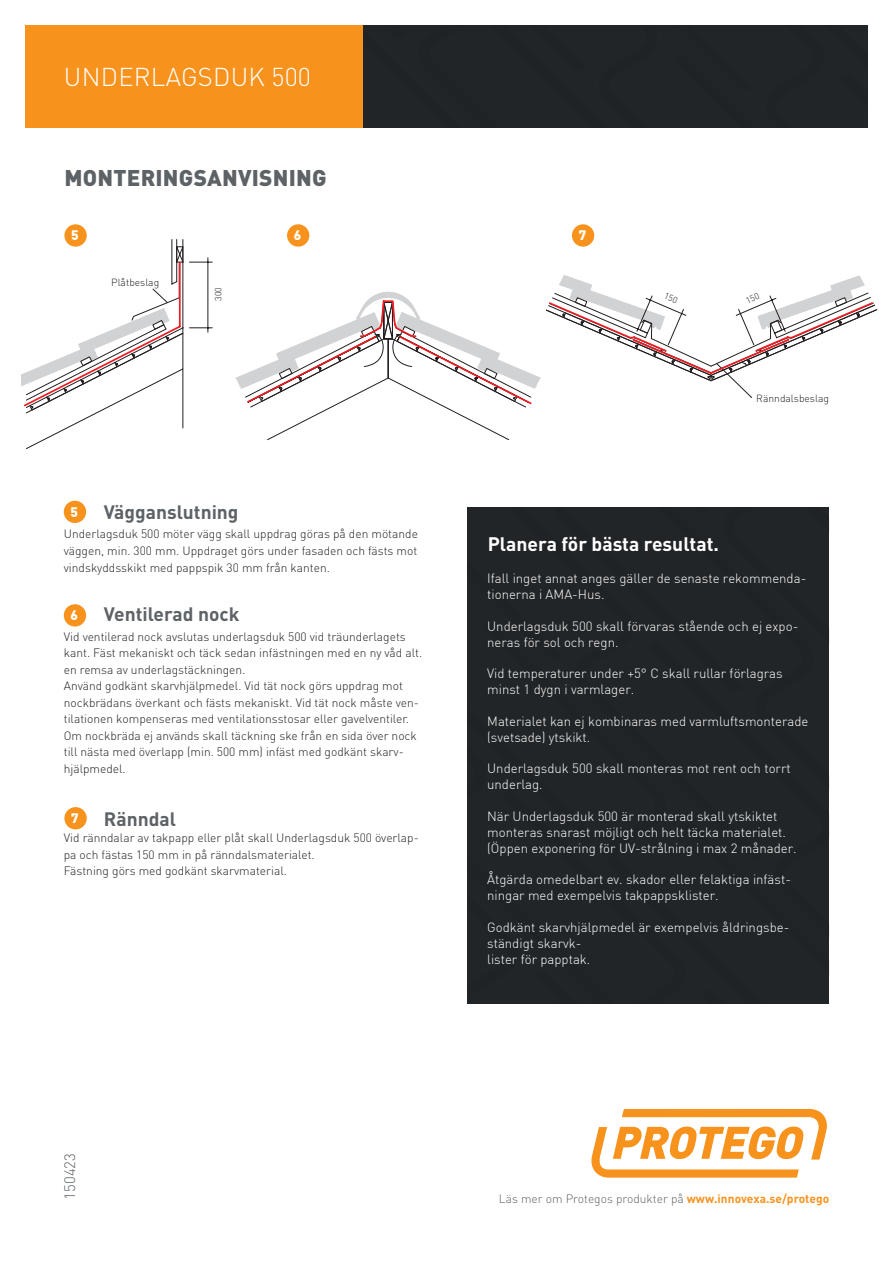
<style>
.page{position:relative;width:893px;height:1263px;background:#fff}
.page>*{position:absolute;margin:0;border:0;box-sizing:border-box;transform-origin:0 0}
.t1{font:300 25.5px "DIN Pro";letter-spacing:.01em;color:#fff}
.t2{font:900 22.5px "DIN Pro";letter-spacing:.01em;color:#5d6266}
.t3{font:700 19.35px "DIN Pro";color:#fff}
.rubrik_info_montweri{font:700 19.2px "DIN Pro";color:#5d6266}
.Bröd{font:300 15px "DIN Pro";color:#5d6266}
.brödtext{font:900 13.5px "DIN";color:#fff}
.t4{font:300 13.2px/15.9px "DIN";color:#fff}
.bröd_monteringsanvis{font:300 12px/16.5px "DIN Pro";color:#231f20}
.t5{font:300 12px "DIN Pro";color:#5d6266}
.t6{font:300 10.35px "DIN";color:#231f20}
.t7{font:300 8.85px "DIN";color:#231f20}
.s1{font-weight:700;color:#f7931d}
</style>
<div class="page">
<div style="left:468px;top:507px;width:361px;height:496px;background:#212528"></div>
<svg style="left:591px;top:1109px;width:236px;height:68px"></svg>
<div style="left:363px;top:26px;width:504px;height:102px;background:#212528"></div>
<div style="left:26px;top:26px;width:337px;height:102px;background:#f7931d"></div>
<svg style="left:21px;top:239px;width:188px;height:210px"></svg>
<svg style="left:22px;top:261px;width:191px;height:147px"></svg>
<div style="left:64px;top:501px;width:22px;height:22px;background:#f7931d;border-radius:50%"></div>
<div style="left:64px;top:604px;width:22px;height:23px;background:#f7931d;border-radius:50%"></div>
<div style="left:64px;top:807px;width:23px;height:22px;background:#f7931d;border-radius:50%"></div>
<div style="left:64px;top:224px;width:23px;height:23px;background:#f7931d;border-radius:50%"></div>
<div style="left:287px;top:224px;width:22px;height:23px;background:#f7931d;border-radius:50%"></div>
<div style="left:572px;top:224px;width:22px;height:23px;background:#f7931d;border-radius:50%"></div>
<svg style="left:235px;top:275px;width:642px;height:166px"></svg>
<p class="t1" style="left:64px;top:60px;width:248px">UNDERLAGSDUK 500</p>
<p class="t2" style="left:65px;top:163px;width:264px">MONTERINGSANVISNING</p>
<p class="brödtext" style="left:71px;top:226px;width:9px">5</p>
<p class="brödtext" style="left:294px;top:226px;width:9px">6</p>
<p class="brödtext" style="left:579px;top:226px;width:9px">7</p>
<p class="t6" style="left:111px;top:276px;width:50px">Plåtbeslag</p>
<p class="t7" style="left:213px;top:301px;width:15px;rotate:-90deg">003</p>
<p class="rubrik_info_montweri" style="left:104px;top:499px;width:136px">Vägganslutning</p>
<p class="bröd_monteringsanvis" style="left:64px;top:525px;width:356px;text-align:justify">Underlagsduk 500 möter vägg skall uppdrag göras på den mötande väggen, min. 300 mm. Uppdraget görs under fasaden och fästs mot vindskyddsskikt med pappspik 30 mm från kanten.</p>
<p class="rubrik_info_montweri" style="left:104px;top:601px;width:137px">Ventilerad nock</p>
<p class="bröd_monteringsanvis" style="left:64px;top:628px;width:360px">Vid ventilerad nock avslutas underlagsduk 500 vid träunderlagets kant. Fäst mekaniskt och täck sedan infästningen med en ny våd alt. en remsa av underlagstäckningen.</p>
<p class="bröd_monteringsanvis" style="left:64px;top:677px;width:357px">Använd godkänt skarvhjälpmedel. Vid tät nock görs uppdrag mot nockbrädans överkant och fästs mekaniskt. Vid tät nock måste ven&shy;tilationen kompenseras med ventilationsstosar eller gavelventiler.</p>
<p class="bröd_monteringsanvis" style="left:64px;top:727px;width:355px">Om nockbräda ej används skall täckning ske från en sida över nock till nästa med överlapp (min. 500 mm) infäst med godkänt skarv&shy;hjälpmedel.</p>
<p class="rubrik_info_montweri" style="left:104px;top:806px;width:74px">Ränndal</p>
<p class="bröd_monteringsanvis" style="left:64px;top:829px;width:357px">Vid ränndalar av takpapp eller plåt skall Underlagsduk 500 överlap&shy;pa och fästas 150 mm in på ränndalsmaterialet.</p>
<p class="bröd_monteringsanvis" style="left:64px;top:862px;width:225px">Fästning görs med godkänt skarvmaterial.</p>
<p class="brödtext" style="left:71px;top:503px;width:9px">5</p>
<p class="brödtext" style="left:71px;top:606px;width:9px">6</p>
<p class="brödtext" style="left:71px;top:809px;width:9px">7</p>
<p class="t6" style="left:756px;top:392px;width:74px">Ränndalsbeslag</p>
<p class="t3" style="left:488px;top:531px;width:233px">Planera för bästa resultat.</p>
<p class="t4" style="left:487px;top:570px;width:321px">Ifall inget annat anges gäller de senaste rekommenda&shy;tionerna i AMA-Hus.</p>
<p class="t4" style="left:487px;top:618px;width:313px">Underlagsduk 500 skall förvaras stående och ej expo&shy;neras för sol och regn.</p>
<p class="t4" style="left:487px;top:666px;width:297px">Vid temperaturer under +5° C skall rullar förlagras minst 1 dygn i varmlager.</p>
<p class="t4" style="left:487px;top:713px;width:323px">Materialet kan ej kombinaras med varmluftsmonterade (svetsade) ytskikt.</p>
<p class="t4" style="left:487px;top:761px;width:305px">Underlagsduk 500 skall monteras mot rent och torrt underlag.</p>
<p class="t4" style="left:487px;top:808px;width:311px">När Underlagsduk 500 är monterad skall ytskiktet monteras snarast möjligt och helt täcka materialet. (Öppen exponering för UV-strålning i max 2 månader.</p>
<p class="t4" style="left:487px;top:871px;width:305px">Åtgärda omedelbart ev. skador eller felaktiga infäst&shy;ningar med exempelvis takpappsklister.</p>
<p class="t4" style="left:487px;top:919px;width:304px">Godkänt skarvhjälpmedel är exempelvis åldringsbe&shy;ständigt skarvk-</p>
<p class="t4" style="left:487px;top:951px;width:105px">lister för papptak.</p>
<p class="Bröd" style="left:60px;top:1199px;width:48px;rotate:-90deg">150423</p>
<p class="t5" style="left:499px;top:1191px;width:332px">Läs mer om Protegos produkter på <span class="s1">www.innovexa.se/protego</span></p>
</div>
